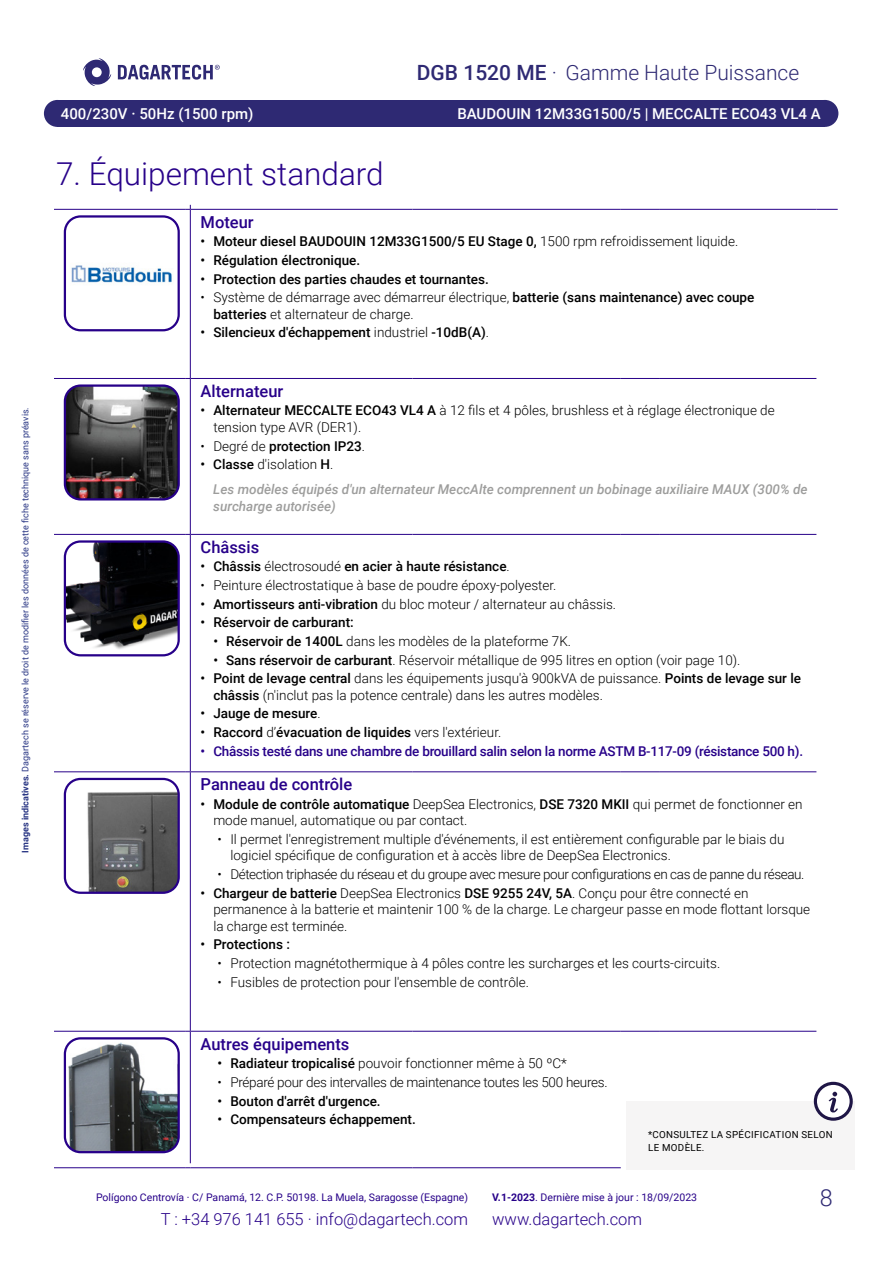
<style>
.page{position:relative;width:893px;height:1263px;background:#fff}
.page>*{position:absolute;margin:0;border:0;box-sizing:border-box;transform-origin:0 0}
.t1{font:300 31.5px "Roboto";color:#270089}
.t2{font:300 23.4px "Roboto";color:#2e2973}
.t3{font:300 21px "Roboto";color:#2e2973}
.t4{font:500 16.5px "Roboto";color:#270089}
.t5{font:300 16.5px "Roboto";color:#270089}
.t6{font:500 15px "Roboto";color:#fff}
.t7{font:300 13.5px/16.5px "Roboto";color:#000}
.t8{font:500 13.5px "Roboto";color:#000}
.t9{font:italic 500 13.5px/25px "Roboto";color:#9d9d9c}
.t10{font:300 13.5px "Roboto";letter-spacing:-.03em;color:#000}
.t11{font:500 13.5px "Roboto";letter-spacing:-.02em;color:#270089}
.t12{font:300 13.5px "Roboto";letter-spacing:-.02em;color:#000}
.t13{font:10.5px "Roboto";color:#270089}
.t14{font:9.75px/12.8px "Roboto";letter-spacing:.035em;color:#000}
.t15{font:9px "Roboto";color:#283583}
.s1{font-weight:700}
.s2{font-weight:500}
.s3{font-weight:300}
.s4{font-style:normal;color:#000}
.s5{font-weight:300;font-style:normal;color:#000}
</style>
<div class="page">
<div style="left:57px;top:100px;width:768px;height:27px;background:#2e2973"></div>
<div style="left:44px;top:100px;width:27px;height:27px;background:#2e2973;border-radius:50%"></div>
<div style="left:811px;top:100px;width:27px;height:27px;background:#2e2973;border-radius:50%"></div>
<svg style="left:83px;top:58px;width:28px;height:28px"></svg>
<svg style="left:118px;top:65px;width:102px;height:15px"></svg>
<hr style="left:54px;top:378px;width:132px;height:1px;background:#270089">
<hr style="left:190px;top:378px;width:222px;height:1px;background:#270089">
<hr style="left:412px;top:378px;width:209px;height:1px;background:#270089">
<hr style="left:621px;top:378px;width:39px;height:1px;background:#270089">
<hr style="left:660px;top:378px;width:156px;height:1px;background:#270089">
<hr style="left:54px;top:534px;width:132px;height:1px;background:#270089">
<hr style="left:190px;top:534px;width:222px;height:1px;background:#270089">
<hr style="left:412px;top:534px;width:209px;height:1px;background:#270089">
<hr style="left:621px;top:534px;width:39px;height:1px;background:#270089">
<hr style="left:660px;top:534px;width:156px;height:1px;background:#270089">
<hr style="left:54px;top:771px;width:132px;height:1px;background:#270089">
<hr style="left:190px;top:771px;width:222px;height:1px;background:#270089">
<hr style="left:412px;top:771px;width:209px;height:1px;background:#270089">
<hr style="left:621px;top:771px;width:39px;height:1px;background:#270089">
<hr style="left:660px;top:771px;width:156px;height:1px;background:#270089">
<hr style="left:54px;top:1031px;width:132px;height:1px;background:#270089">
<hr style="left:190px;top:1031px;width:222px;height:1px;background:#270089">
<hr style="left:412px;top:1031px;width:209px;height:1px;background:#270089">
<hr style="left:621px;top:1031px;width:39px;height:1px;background:#270089">
<hr style="left:660px;top:1031px;width:156px;height:1px;background:#270089">
<hr style="left:54px;top:1167px;width:132px;height:1px;background:#270089">
<hr style="left:190px;top:1167px;width:222px;height:1px;background:#270089">
<hr style="left:412px;top:1167px;width:209px;height:1px;background:#270089">
<hr style="left:190px;top:210px;width:1px;height:168px;background:#270089">
<hr style="left:190px;top:379px;width:1px;height:155px;background:#270089">
<hr style="left:190px;top:535px;width:1px;height:236px;background:#270089">
<hr style="left:190px;top:772px;width:1px;height:259px;background:#270089">
<hr style="left:190px;top:1031px;width:1px;height:132px;background:#270089">
<hr style="left:54px;top:209px;width:132px;height:1px;background:#270089">
<svg style="left:186px;top:205px;width:5px;height:5px"></svg>
<hr style="left:190px;top:209px;width:222px;height:1px;background:#270089">
<hr style="left:412px;top:209px;width:209px;height:1px;background:#270089">
<hr style="left:621px;top:209px;width:39px;height:1px;background:#270089">
<hr style="left:660px;top:209px;width:156px;height:1px;background:#270089">
<svg style="left:816px;top:209px;width:22px;height:1px"></svg>
<img style="left:65px;top:218px;width:112px;height:112px">
<div style="left:64px;top:215px;width:116px;height:116px;border:2px solid #270089;border-radius:16px"></div>
<img style="left:65px;top:387px;width:112px;height:112px">
<div style="left:64px;top:384px;width:116px;height:116px;border:2px solid #270089;border-radius:16px"></div>
<img style="left:65px;top:543px;width:112px;height:112px">
<div style="left:64px;top:540px;width:116px;height:116px;border:2px solid #270089;border-radius:16px"></div>
<img style="left:65px;top:781px;width:112px;height:110px">
<div style="left:64px;top:778px;width:116px;height:116px;border:2px solid #270089;border-radius:16px"></div>
<img style="left:65px;top:1040px;width:112px;height:112px">
<div style="left:64px;top:1037px;width:116px;height:116px;border:2px solid #270089;border-radius:16px"></div>
<div style="left:626px;top:1101px;width:228px;height:69px;background:#f6f5f5"></div>
<svg style="left:815px;top:1083px;width:36px;height:36px"></svg>
<div style="left:814px;top:1082px;width:39px;height:39px;border:3px solid #1f1646;border-radius:50%"></div>
<svg style="left:829px;top:1092px;width:9px;height:21px"></svg>
<p class="t15" style="left:19px;top:852px;width:447px;rotate:-90deg"><span class="s1">Images indicatives.</span> Dagartech se réserve le droit de modifier les données de cette fiche technique sans préavis.</p>
<h3 class="t3" style="left:417px;top:57px;width:384px"><span class="s2">DGB 1520 ME</span> · Gamme Haute Puissance</h3>
<p class="t6" style="left:61px;top:103px;width:194px">400/230V · 50Hz (1500 rpm)</p>
<p class="t6" style="left:457px;top:104px;width:365px">BAUDOUIN 12M33G1500/5 | MECCALTE ECO43 VL4 A</p>
<h1 class="t1" style="left:56px;top:152px;width:329px">7. Équipement standard</h1>
<p class="t4" style="left:201px;top:210px;width:55px">Moteur</p>
<p class="t8" style="left:201px;top:232px;width:539px">• Moteur diesel BAUDOUIN 12M33G1500/5 EU Stage 0, <span class="s3">1500 rpm refroidissement liquide.</span></p>
<p class="t8" style="left:201px;top:251px;width:161px">• Régulation électronique.</p>
<p class="t8" style="left:201px;top:269px;width:290px">• Protection des parties chaudes et tournantes.</p>
<p class="t7" style="left:213px;top:289px;width:543px;text-indent:-13px">• Système de démarrage avec démarreur électrique, <span class="s2">batterie (sans maintenance) avec coupe batteries</span> et alternateur de charge.</p>
<p class="t8" style="left:201px;top:323px;width:290px">• Silencieux d'échappement <span class="s3">industriel</span> -10dB(A)<span class="s3">.</span></p>
<p class="t4" style="left:201px;top:379px;width:84px">Alternateur</p>
<p class="t7" style="left:213px;top:402px;width:563px;text-indent:-13px"><span class="s2">• Alternateur MECCALTE ECO43 VL4 A</span> à 12 fils et 4 pôles, brushless et à réglage électronique de tension type AVR (DER1).</p>
<p class="t8" style="left:201px;top:436px;width:166px"><span class="s3">• Degré de</span> protection IP23<span class="s3">.</span></p>
<p class="t9" style="left:213px;top:451px;width:596px;text-indent:-13px"><span class="s4">• Classe</span> <span class="s5">d'isolation</span> <span class="s4">H</span><span class="s5">.<br></span>Les modèles équipés d'un alternateur MeccAlte comprennent un bobinage auxiliaire MAUX (300% de</p>
<p class="t9" style="left:213px;top:493px;width:124px">surcharge autorisée)</p>
<p class="t4" style="left:201px;top:535px;width:60px">Châssis</p>
<p class="t8" style="left:201px;top:557px;width:311px">• Châssis <span class="s3">électrosoudé</span> en acier à haute résistance<span class="s3">.</span></p>
<p class="t7" style="left:201px;top:576px;width:357px">• Peinture électrostatique à base de poudre époxy-polyester.</p>
<p class="t7" style="left:201px;top:595px;width:417px"><span class="s2">• Amortisseurs anti-vibration</span> du bloc moteur / alternateur au châssis.</p>
<p class="t8" style="left:201px;top:613px;width:155px">• Réservoir de carburant:</p>
<p class="t7" style="left:213px;top:632px;width:359px"><span class="s2">• Réservoir de 1400L</span> dans les modèles de la plateforme 7K.</p>
<p class="t7" style="left:213px;top:651px;width:529px"><span class="s2">• Sans réservoir de carburant</span>. Réservoir métallique de 995 litres en option (voir page 10).</p>
<p class="t7" style="left:213px;top:670px;width:589px;text-indent:-13px"><span class="s2">• Point de levage central</span> dans les équipements jusqu'à 900kVA de puissance. <span class="s2">Points de levage sur le châssis</span> (n'inclut pas la potence centrale) dans les autres modèles.</p>
<p class="t8" style="left:201px;top:704px;width:122px">• Jauge de mesure<span class="s3">.</span></p>
<p class="t8" style="left:201px;top:723px;width:302px">• Raccord <span class="s3">d’</span>évacuation de liquides <span class="s3">vers l'extérieur.</span></p>
<p class="t11" style="left:201px;top:741px;width:604px">• Châssis testé dans une chambre de brouillard salin selon la norme ASTM B-117-09 (résistance 500 h).</p>
<p class="t4" style="left:201px;top:773px;width:153px">Panneau de contrôle</p>
<p class="t7" style="left:213px;top:795px;width:591px;text-indent:-13px"><span class="s2">• Module de contrôle automatique</span> DeepSea Electronics, <span class="s2">DSE 7320 MKII</span> qui permet de fonctionner en mode manuel, automatique ou par contact.</p>
<p class="t7" style="left:230px;top:830px;width:556px;text-indent:-13px">• Il permet l'enregistrement multiple d'événements, il est entièrement configurable par le biais du logiciel spécifique de configuration et à accès libre de DeepSea Electronics.</p>
<p class="t10" style="left:218px;top:865px;width:588px">• Détection triphasée du réseau et du groupe avec mesure pour configurations en cas de panne du réseau.</p>
<p class="t7" style="left:213px;top:884px;width:598px;text-indent:-13px"><span class="s2">• Chargeur de batterie</span> DeepSea Electronics <span class="s2">DSE 9255 24V, 5A</span>. Conçu pour être connecté en permanence à la batterie et maintenir 100 % de la charge. Le chargeur passe en mode flottant lorsque la charge est terminée.</p>
<p class="t8" style="left:201px;top:935px;width:91px">• Protections :</p>
<p class="t7" style="left:218px;top:954px;width:504px">• Protection magnétothermique à 4 pôles contre les surcharges et les courts-circuits.</p>
<p class="t7" style="left:218px;top:973px;width:313px">• Fusibles de protection pour l'ensemble de contrôle.</p>
<p class="t4" style="left:201px;top:1032px;width:150px">Autres équipements</p>
<p class="t7" style="left:218px;top:1055px;width:351px"><span class="s2">• Radiateur tropicalisé</span> pouvoir fonctionner même à 50 ºC*</p>
<p class="t12" style="left:218px;top:1072px;width:392px">• Préparé pour des intervalles de maintenance toutes les 500 heures.</p>
<p class="t8" style="left:218px;top:1091px;width:165px">• Bouton d'arrêt d'urgence.</p>
<p class="t8" style="left:218px;top:1110px;width:200px">• Compensateurs échappement.</p>
<p class="t14" style="left:648px;top:1128px;width:186px">*CONSULTEZ LA SPÉCIFICATION SELON<br>LE MODÈLE.</p>
<p class="t13" style="left:492px;top:1190px;width:206px"><span class="s1">V.1-2023</span>. Dernière mise à jour : 18/09/2023</p>
<h2 class="t2" style="left:820px;top:1182px;width:14px">8</h2>
<p class="t13" style="left:96px;top:1190px;width:374px">Polígono Centrovía · C/ Panamá, 12. C.P. 50198. La Muela, Saragosse (Espagne)</p>
<p class="t5" style="left:161px;top:1207px;width:309px">T : +34 976 141 655 · info@dagartech.com</p>
<p class="t5" style="left:492px;top:1207px;width:151px">www.dagartech.com</p>
</div>
